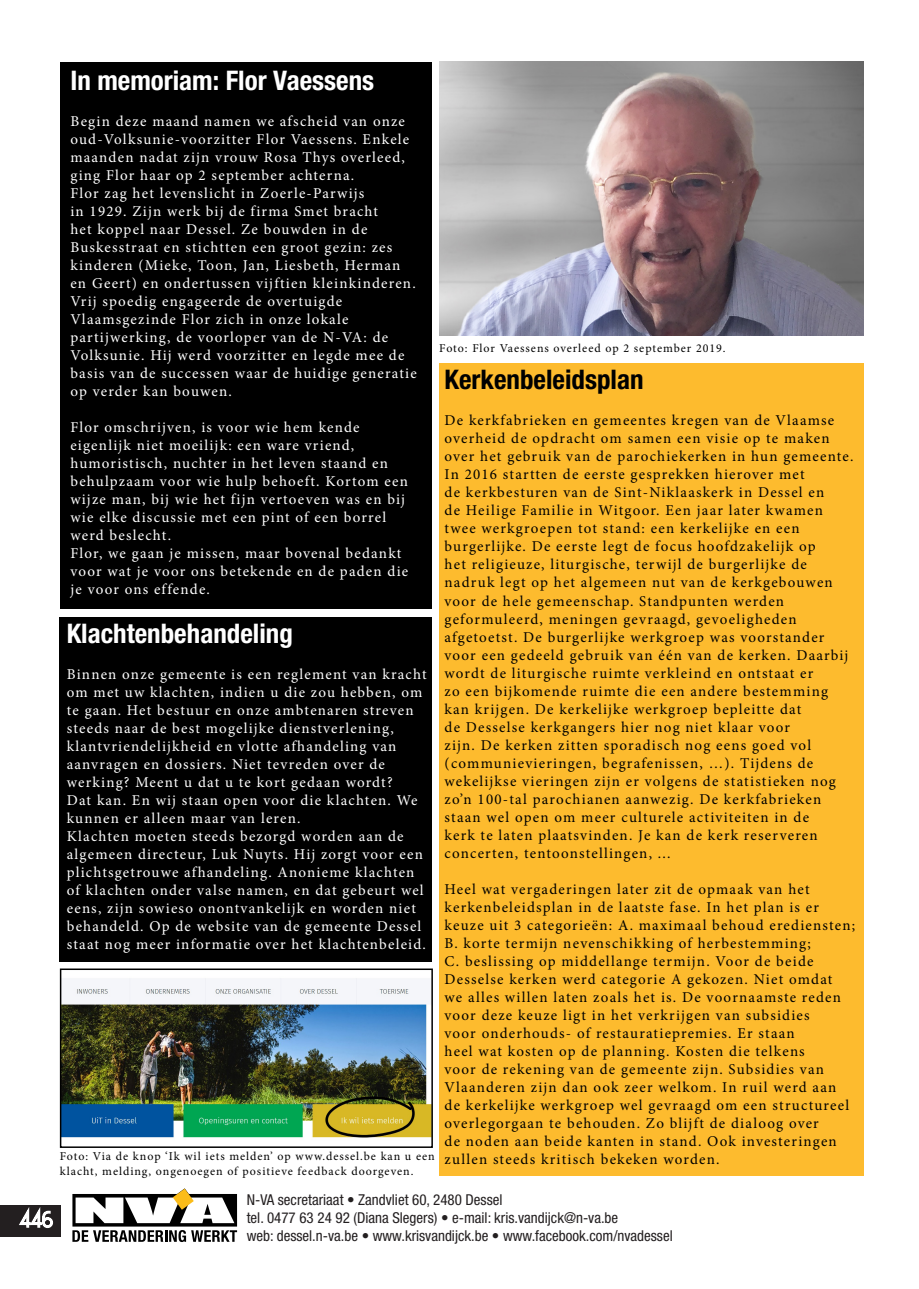
<style>
.page{position:relative;width:919px;height:1289px;background:#fff}
.page>*{position:absolute;margin:0;border:0;box-sizing:border-box;transform-origin:0 0}
.Titels{font:700 condensed 27px "Helvetica Neue LT Std";color:#fff}
.Titels-2{font:700 condensed 27px "Helvetica Neue LT Std";color:#000}
.Tekst{font:15px/18px "Minion Pro";letter-spacing:.08em;color:#000}
.gewone_tekst{font:15px/18px "Minion Pro";letter-spacing:.08em;color:#fff}
.t1{font:condensed 15px/18px "Helvetica Neue LT Std";color:#231f20}
.gewone_tekst-2{font:12px/14.4px "Minion Pro";letter-spacing:.08em;color:#000}
</style>
<div class="page">
<div style="left:0;top:1204px;width:61px;height:32px;background:#231f20"></div>
<svg style="left:17px;top:1204px;width:37px;height:25px"></svg>
<svg style="left:72px;top:1188px;width:165px;height:53px"></svg>
<div style="left:61px;top:62px;width:371px;height:546px;background:#000"></div>
<div style="left:439px;top:363px;width:424px;height:813px;background:#fdbb2e"></div>
<img style="left:439px;top:62px;width:424px;height:273px">
<div style="left:60px;top:617px;width:372px;height:344px;background:#000"></div>
<img style="left:63px;top:978px;width:367px;height:160px">
<div style="left:60px;top:968px;width:373px;height:179px;border:2px solid #000"></div>
<p class="Titels" style="left:70px;top:64px;width:305px">In memoriam: Flor Vaessens</p>
<p class="gewone_tekst" style="left:70px;top:112px;width:340px">Begin deze maand namen we afscheid van onze oud-Volksunie-voorzitter Flor Vaessens. Enkele maanden nadat zijn vrouw Rosa Thys overleed, ging Flor haar op 2 september achterna.</p>
<p class="gewone_tekst" style="left:70px;top:184px;width:347px">Flor zag het levenslicht in Zoerle-Parwijs<br>in 1929. Zijn werk bij de firma Smet bracht<br>het koppel naar Dessel. Ze bouwden in de Buskesstraat en stichtten een groot gezin: zes kinderen (Mieke, Toon, Jan, Liesbeth, Herman en Geert) en ondertussen vijftien kleinkinderen.</p>
<p class="gewone_tekst" style="left:70px;top:292px;width:348px">Vrij spoedig engageerde de overtuigde Vlaamsgezinde Flor zich in onze lokale partijwerking, de voorloper van de N-VA: de Volksunie. Hij werd voorzitter en legde mee de basis van de successen waar de huidige generatie op verder kan bouwen.</p>
<p class="gewone_tekst" style="left:70px;top:418px;width:339px">Flor omschrijven, is voor wie hem kende eigenlijk niet moeilijk: een ware vriend, humoristisch, nuchter in het leven staand en behulpzaam voor wie hulp behoeft. Kortom een wijze man, bij wie het fijn vertoeven was en bij wie elke discussie met een pint of een borrel werd beslecht.</p>
<p class="gewone_tekst" style="left:70px;top:544px;width:339px">Flor, we gaan je missen, maar bovenal bedankt voor wat je voor ons betekende en de paden die je voor ons effende.</p>
<p class="gewone_tekst-2" style="left:439px;top:341px;width:288px">Foto: Flor Vaessens overleed op 2 september 2019.</p>
<p class="Titels-2" style="left:444px;top:363px;width:200px">Kerkenbeleidsplan</p>
<p class="Tekst" style="left:444px;top:411px;width:410px">De kerkfabrieken en gemeentes kregen van de Vlaamse overheid de opdracht om samen een visie op te maken over het gebruik van de parochiekerken in hun gemeente.<br>In 2016 startten de eerste gesprekken hierover met<br>de kerkbesturen van de Sint-Niklaaskerk in Dessel en<br>de Heilige Familie in Witgoor. Een jaar later kwamen twee werkgroepen tot stand: een kerkelijke en een burgerlijke. De eerste legt de focus hoofdzakelijk op<br>het religieuze, liturgische, terwijl de burgerlijke de nadruk legt op het algemeen nut van de kerkgebouwen voor de hele gemeenschap. Standpunten werden geformuleerd, meningen gevraagd, gevoeligheden afgetoetst. De burgerlijke werkgroep was voorstander voor een gedeeld gebruik van één van de kerken. Daarbij wordt de liturgische ruimte verkleind en ontstaat er<br>zo een bijkomende ruimte die een andere bestemming kan krijgen. De kerkelijke werkgroep bepleitte dat<br>de Desselse kerkgangers hier nog niet klaar voor<br>zijn. De kerken zitten sporadisch nog eens goed vol (communievieringen, begrafenissen, …). Tijdens de wekelijkse vieringen zijn er volgens de statistieken nog zo’n 100-tal parochianen aanwezig. De kerkfabrieken staan wel open om meer culturele activiteiten in de<br>kerk te laten plaatsvinden. Je kan de kerk reserveren concerten, tentoonstellingen, ...</p>
<p class="Tekst" style="left:444px;top:879px;width:412px">Heel wat vergaderingen later zit de opmaak van het kerkenbeleidsplan in de laatste fase. In het plan is er keuze uit 3 categorieën: A. maximaal behoud erediensten; B. korte termijn nevenschikking of herbestemming;<br>C. beslissing op middellange termijn. Voor de beide Desselse kerken werd categorie A gekozen. Niet omdat<br>we alles willen laten zoals het is. De voornaamste reden voor deze keuze ligt in het verkrijgen van subsidies<br>voor onderhouds- of restauratiepremies. Er staan<br>heel wat kosten op de planning. Kosten die telkens<br>voor de rekening van de gemeente zijn. Subsidies van Vlaanderen zijn dan ook zeer welkom. In ruil werd aan de kerkelijke werkgroep wel gevraagd om een structureel overlegorgaan te behouden. Zo blijft de dialoog over<br>de noden aan beide kanten in stand. Ook investeringen zullen steeds kritisch bekeken worden.</p>
<p class="Titels" style="left:67px;top:617px;width:227px">Klachtenbehandeling</p>
<p class="gewone_tekst" style="left:67px;top:665px;width:361px">Binnen onze gemeente is een reglement van kracht om met uw klachten, indien u die zou hebben, om te gaan. Het bestuur en onze ambtenaren streven steeds naar de best mogelijke dienstverlening, klantvriendelijkheid en vlotte afhandeling van aanvragen en dossiers. Niet tevreden over de werking? Meent u dat u te kort gedaan wordt?<br>Dat kan. En wij staan open voor die klachten. We kunnen er alleen maar van leren.</p>
<p class="gewone_tekst" style="left:67px;top:827px;width:360px">Klachten moeten steeds bezorgd worden aan de algemeen directeur, Luk Nuyts. Hij zorgt voor een plichtsgetrouwe afhandeling. Anonieme klachten of klachten onder valse namen, en dat gebeurt wel eens, zijn sowieso onontvankelijk en worden niet behandeld. Op de website van de gemeente Dessel staat nog meer informatie over het klachtenbeleid.</p>
<p class="gewone_tekst-2" style="left:60px;top:1149px;width:376px">Foto: Via de knop ‘Ik wil iets melden’ op www.dessel.be kan u een klacht, melding, ongenoegen of positieve feedback doorgeven.</p>
<p class="t1" style="left:247px;top:1190px;width:427px">N-VA secretariaat • Zandvliet 60, 2480 Dessel<br>tel. 0477 63 24 92 (Diana Slegers) • e-mail: kris.vandijck@n-va.be<br>web: dessel.n-va.be • www.krisvandijck.be • www.facebook.com/nvadessel</p>
</div>
